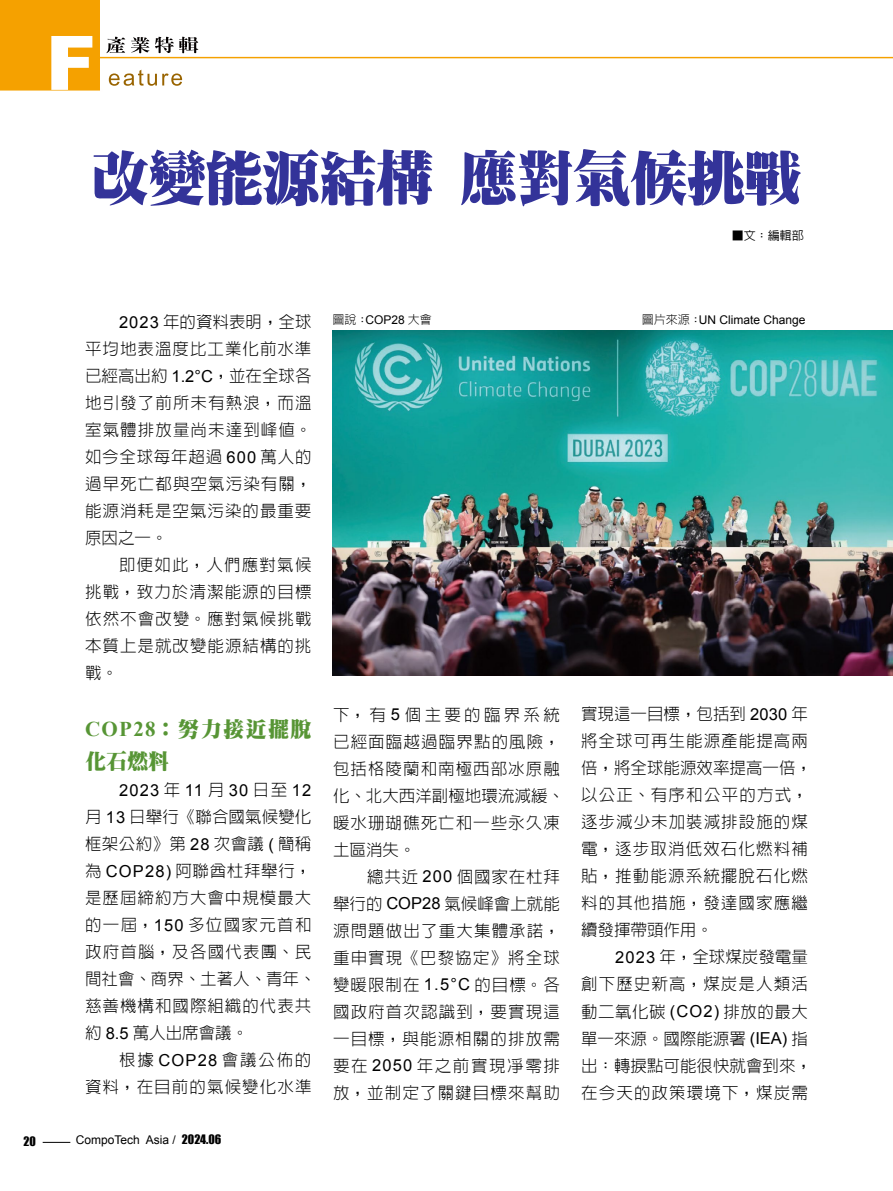
<style>
.page{position:relative;width:893px;height:1191px;background:#fff}
.page>*{position:absolute;margin:0;border:0;box-sizing:border-box;transform-origin:0 0}
.t1{font:900 58.5px "Inn Ming";letter-spacing:-.03em;color:#339}
.t2{font:900 21px/31.5px "Inn Ming";letter-spacing:.07em;color:#579535}
.t3{font:300 16.5px/27px "Lin Gothic";letter-spacing:.06em;color:#000;text-align:justify}
.t4{font:300 16.5px/27px "Lin Gothic";letter-spacing:.03em;color:#000}
.t5{font:16.5px "Arial";letter-spacing:.07em;color:#000}
.t6{font:12px "Arial";color:#000}
.t7{font:300 12px "Lin Gothic";color:#000}
.t8{font:500 12px "Lin Gothic";color:#000}
.t9{font:12px "Impact";color:#000}
.s1{font-family:"Arial";font-weight:400}
.s2{font-family:"Times New Roman";font-weight:700}
.s3{font-family:"Lin Gothic";font-weight:300}
.s4{font-family:"Impact"}
</style>
<div class="page">
<img style="left:0;top:0;width:893px;height:91px">
<img style="left:109px;top:70px;width:73px;height:16px">
<img style="left:108px;top:37px;width:80px;height:16px">
<img style="left:51px;top:36px;width:41px;height:54px">
<svg style="left:43px;top:1142px;width:27px;height:1px"></svg>
<img style="left:333px;top:331px;width:560px;height:344px">
<h1 class="t1" style="left:91px;top:147px;width:712px">改變能源結構 應對氣候挑戰</h1>
<p class="t8" style="left:732px;top:229px;width:74px">■文：編輯部</p>
<p class="t3" style="left:85px;top:308px;width:228px;text-indent:34px"><span class="s1">2023</span> 年的資料表明，全球平均地表溫度比工業化前水準已經高出約 <span class="s1">1.2°C</span>，並在全球各地引發了前所未有熱浪，而溫室氣體排放量尚未達到峰值。如今全球每年超過 <span class="s1">600</span> 萬人的過早死亡都與空氣污染有關，能源消耗是空氣污染的最重要原因之一。</p>
<p class="t3" style="left:85px;top:551px;width:228px;text-indent:34px">即便如此，人們應對氣候挑戰，致力於清潔能源的目標依然不會改變。應對氣候挑戰本質上是就改變能源結構的挑戰。</p>
<p class="t2" style="left:85px;top:713px;width:228px"><span class="s2">COP28</span>：努力接近擺脫化石燃料</p>
<p class="t5" style="left:119px;top:779px;width:194px">2023 <span class="s3">年</span> 11 <span class="s3">月</span> 30 <span class="s3">日至</span> 12</p>
<p class="t3" style="left:85px;top:803px;width:232px;text-align:left">月 <span class="s1">13</span> 日舉行《聯合國氣候變化框架公約》第 <span class="s1">28</span> 次會議 <span class="s1">(</span> 簡稱為 <span class="s1">COP28)</span> 阿聯酋杜拜舉行，是歷屆締約方大會中規模最大的一屆，<span class="s1">150</span> 多位國家元首和政府首腦，及各國代表團、民間社會、商界、土著人、青年、慈善機構和國際組織的代表共約 <span class="s1">8.5</span> 萬人出席會議。</p>
<p class="t3" style="left:85px;top:1046px;width:228px;text-align:right">根據 <span class="s1">COP28</span> 會議公佈的<br>資料，在目前的氣候變化水準</p>
<p class="t9" style="left:24px;top:1132px;width:14px">20</p>
<p class="t6" style="left:76px;top:1131px;width:147px">CompoTech Asia / <span class="s4">2024.06</span></p>
<p class="t7" style="left:333px;top:314px;width:101px">圖說 :<span class="s1">COP28</span> 大會</p>
<p class="t6" style="left:642px;top:312px;width:165px"><span class="s3">圖片來源 :</span>UN Climate Change</p>
<p class="t3" style="left:333px;top:701px;width:232px;text-align:left">下，有<span class="s1">5</span>個主要的臨界系統已經面臨越過臨界點的風險，包括格陵蘭和南極西部冰原融化、北大西洋副極地環流減緩、暖水珊瑚礁死亡和一些永久凍土區消失。</p>
<p class="t3" style="left:333px;top:863px;width:228px;text-indent:34px">總共近 <span class="s1">200</span> 個國家在杜拜舉行的 <span class="s1">COP28</span> 氣候峰會上就能源問題做出了重大集體承諾，重申實現《巴黎協定》將全球變暖限制在 <span class="s1">1.5°C</span> 的目標。各國政府首次認識到，要實現這一目標，與能源相關的排放需要在 <span class="s1">2050</span> 年之前實現凈零排放，並制定了關鍵目標來幫助</p>
<p class="t3" style="left:581px;top:700px;width:232px;text-align:left">實現這一目標，包括到 <span class="s1">2030</span> 年將全球可再生能源產能提高兩倍，將全球能源效率提高一倍，以公正、有序和公平的方式，逐步減少未加裝減排設施的煤電，逐步取消低效石化燃料補貼，推動能源系統擺脫石化燃料的其他措施，發達國家應繼續發揮帶頭作用。</p>
<p class="t4" style="left:581px;top:943px;width:232px;text-indent:34px"><span class="s1">2023</span> 年，全球煤炭發電量創下歷史新高，煤炭是人類活動二氧化碳 <span class="s1">(CO2)</span> 排放的最大單一來源。國際能源署 <span class="s1">(IEA)</span> 指出：轉捩點可能很快就會到來，在今天的政策環境下，煤炭需</p>
</div>
